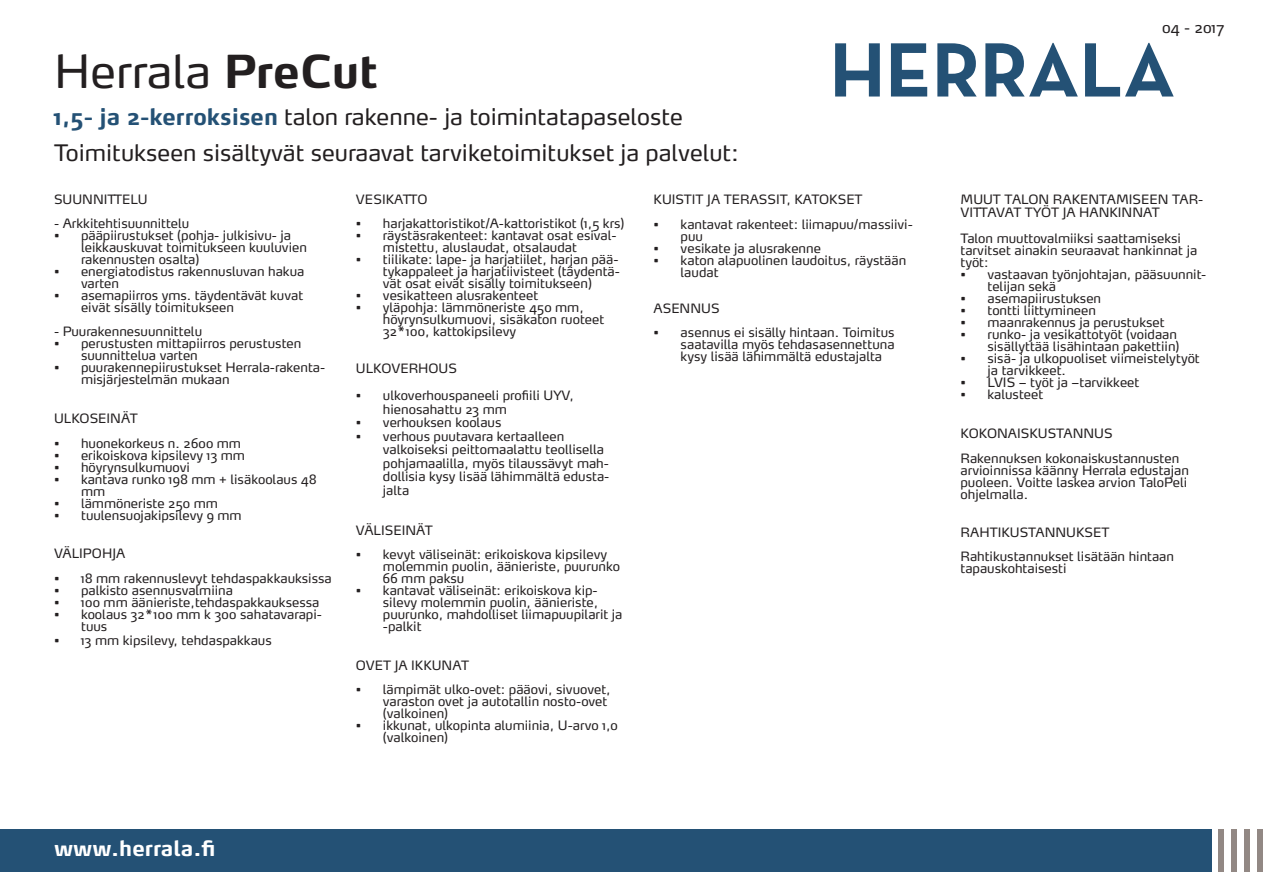
<style>
.page{position:relative;width:1263px;height:893px;background:#fff}
.page>*{position:absolute;margin:0;border:0;box-sizing:border-box;transform-origin:0 0}
.t1{font:45px "Max OT";color:#231f20}
.t2{font:22.5px "Max OT";color:#231f20}
.t3{font:700 21px "Max OT";color:#fff}
.t4{font:15px "Max OT";letter-spacing:.005em;color:#231f20}
.KAPPALEOTSIKKO{font:12.75px/12px "Max OT";color:#231f20}
.s1{font-weight:700}
.s2{font-weight:700;color:#245175}
</style>
<div class="page">
<div style="left:0;top:829px;width:1211px;height:43px;background:#245175"></div>
<div style="left:1218px;top:829px;width:6px;height:43px;background:#928884"></div>
<div style="left:1257px;top:829px;width:6px;height:43px;background:#928884"></div>
<div style="left:1244px;top:829px;width:6px;height:43px;background:#928884"></div>
<div style="left:1231px;top:829px;width:6px;height:43px;background:#928884"></div>
<svg style="left:835px;top:43px;width:45px;height:54px"></svg>
<svg style="left:891px;top:43px;width:36px;height:54px"></svg>
<svg style="left:937px;top:43px;width:40px;height:54px"></svg>
<svg style="left:985px;top:43px;width:93px;height:54px"></svg>
<svg style="left:1085px;top:43px;width:89px;height:54px"></svg>
<p class="t1" style="left:54px;top:44px;width:326px">Herrala <span class="s1">PreCut</span></p>
<p class="t2" style="left:54px;top:103px;width:630px"><span class="s2">1,5- ja 2-kerroksisen</span> talon rakenne- ja toimintatapaseloste</p>
<p class="t2" style="left:54px;top:139px;width:686px">Toimitukseen sisältyvät seuraavat tarviketoimitukset ja palvelut:</p>
<p class="KAPPALEOTSIKKO" style="left:54px;top:193px;width:95px">SUUNNITTELU</p>
<p class="KAPPALEOTSIKKO" style="left:54px;top:217px;width:137px">- Arkkitehtisuunnittelu</p>
<p class="KAPPALEOTSIKKO" style="left:81px;top:229px;width:227px;text-indent:-27px">• pääpiirustukset (pohja- julkisivu- ja leikkauskuvat toimitukseen kuuluvien rakennusten osalta)</p>
<p class="KAPPALEOTSIKKO" style="left:81px;top:265px;width:225px;text-indent:-27px">• energiatodistus rakennusluvan hakua varten</p>
<p class="KAPPALEOTSIKKO" style="left:81px;top:289px;width:224px;text-indent:-27px">• asemapiirros yms. täydentävät kuvat eivät sisälly toimitukseen</p>
<p class="KAPPALEOTSIKKO" style="left:54px;top:325px;width:150px">- Puurakennesuunnittelu</p>
<p class="KAPPALEOTSIKKO" style="left:81px;top:337px;width:222px;text-indent:-27px">• perustusten mittapiirros perustusten suunnittelua varten</p>
<p class="KAPPALEOTSIKKO" style="left:81px;top:361px;width:246px;text-indent:-27px">• puurakennepiirustukset Herrala-rakenta&shy;misjärjestelmän mukaan</p>
<p class="KAPPALEOTSIKKO" style="left:54px;top:412px;width:85px">ULKOSEINÄT</p>
<p class="KAPPALEOTSIKKO" style="left:54px;top:438px;width:189px">• huonekorkeus n. 2600 mm</p>
<p class="KAPPALEOTSIKKO" style="left:54px;top:450px;width:192px">• erikoiskova kipsilevy 13 mm</p>
<p class="KAPPALEOTSIKKO" style="left:54px;top:462px;width:137px">• höyrynsulkumuovi</p>
<p class="KAPPALEOTSIKKO" style="left:81px;top:474px;width:237px;text-indent:-27px">• kantava runko 198 mm + lisäkoolaus 48 mm</p>
<p class="KAPPALEOTSIKKO" style="left:54px;top:498px;width:165px">• lämmöneriste 250 mm</p>
<p class="KAPPALEOTSIKKO" style="left:54px;top:510px;width:189px">• tuulensuojakipsilevy 9 mm</p>
<p class="KAPPALEOTSIKKO" style="left:54px;top:547px;width:73px">VÄLIPOHJA</p>
<p class="KAPPALEOTSIKKO" style="left:54px;top:573px;width:279px">• 18 mm rakennuslevyt tehdaspakkauksissa</p>
<p class="KAPPALEOTSIKKO" style="left:54px;top:585px;width:180px">• palkisto asennusvalmiina</p>
<p class="KAPPALEOTSIKKO" style="left:54px;top:597px;width:267px">• 100 mm äänieriste,tehdaspakkauksessa</p>
<p class="KAPPALEOTSIKKO" style="left:81px;top:609px;width:243px;text-indent:-27px">• koolaus 32*100 mm k 300 sahatavarapi&shy;tuus</p>
<p class="KAPPALEOTSIKKO" style="left:54px;top:634px;width:219px">• 13 mm kipsilevy, tehdaspakkaus</p>
<p class="KAPPALEOTSIKKO" style="left:356px;top:193px;width:73px">VESIKATTO</p>
<p class="KAPPALEOTSIKKO" style="left:356px;top:217px;width:270px">• harjakattoristikot/A-kattoristikot (1,5 krs)</p>
<p class="KAPPALEOTSIKKO" style="left:383px;top:229px;width:235px;text-indent:-27px">• räystäsrakenteet: kantavat osat esival&shy;mistettu, aluslaudat, otsalaudat</p>
<p class="KAPPALEOTSIKKO" style="left:383px;top:253px;width:239px;text-align:justify;text-indent:-27px">• tiilikate: lape- ja harjatiilet, harjan pää&shy;tykappaleet ja harjatiivisteet (täydentä&shy;vät osat eivät sisälly toimitukseen)</p>
<p class="KAPPALEOTSIKKO" style="left:356px;top:289px;width:184px">• vesikatteen alusrakenteet</p>
<p class="KAPPALEOTSIKKO" style="left:383px;top:301px;width:223px;text-indent:-27px">• yläpohja: lämmöneriste 450 mm, höyrynsulkumuovi, sisäkaton ruoteet<br>32*100, kattokipsilevy</p>
<p class="KAPPALEOTSIKKO" style="left:356px;top:363px;width:103px">ULKOVERHOUS</p>
<p class="KAPPALEOTSIKKO" style="left:383px;top:389px;width:192px;line-height:13.5px;text-indent:-27px">• ulkoverhouspaneeli profiili UYV, hienosahattu 23 mm</p>
<p class="KAPPALEOTSIKKO" style="left:356px;top:417px;width:147px">• verhouksen koolaus</p>
<p class="KAPPALEOTSIKKO" style="left:383px;top:429px;width:228px;line-height:13.5px;text-indent:-27px">• verhous puutavara kertaalleen valkoiseksi peittomaalattu teollisella pohjamaalilla, myös tilaussävyt mah&shy;dollisia kysy lisää lähimmältä edusta&shy;jalta</p>
<p class="KAPPALEOTSIKKO" style="left:356px;top:525px;width:78px">VÄLISEINÄT</p>
<p class="KAPPALEOTSIKKO" style="left:383px;top:549px;width:239px;text-indent:-27px">• kevyt väliseinät: erikoiskova kipsilevy molemmin puolin, äänieriste, puurunko<br>66 mm paksu</p>
<p class="KAPPALEOTSIKKO" style="left:383px;top:585px;width:241px;text-indent:-27px">• kantavat väliseinät: erikoiskova kip&shy;silevy molemmin puolin, äänieriste, puurunko, mahdolliset liimapuupilarit ja -palkit</p>
<p class="KAPPALEOTSIKKO" style="left:356px;top:660px;width:115px">OVET JA IKKUNAT</p>
<p class="KAPPALEOTSIKKO" style="left:383px;top:684px;width:229px;text-indent:-27px">• lämpimät ulko-ovet: pääovi, sivuovet, varaston ovet ja autotallin nosto-ovet (valkoinen)</p>
<p class="KAPPALEOTSIKKO" style="left:383px;top:720px;width:236px;text-indent:-27px">• ikkunat, ulkopinta alumiinia, U-arvo 1,0 (valkoinen)</p>
<p class="KAPPALEOTSIKKO" style="left:654px;top:193px;width:210px">KUISTIT JA TERASSIT, KATOKSET</p>
<p class="KAPPALEOTSIKKO" style="left:681px;top:219px;width:234px;text-indent:-27px">• kantavat rakenteet: liimapuu/massiivi&shy;puu</p>
<p class="KAPPALEOTSIKKO" style="left:654px;top:243px;width:169px">• vesikate ja alusrakenne</p>
<p class="KAPPALEOTSIKKO" style="left:681px;top:255px;width:227px;text-indent:-27px">• katon alapuolinen laudoitus, räystään laudat</p>
<p class="KAPPALEOTSIKKO" style="left:654px;top:303px;width:67px">ASENNUS</p>
<p class="KAPPALEOTSIKKO" style="left:681px;top:327px;width:215px;text-align:justify;text-indent:-27px">• asennus ei sisälly hintaan. Toimitus saatavilla myös tehdasasennettuna kysy lisää lähimmältä edustajalta</p>
<p class="t3" style="left:54px;top:835px;width:163px">www.herrala.fi</p>
<p class="t4" style="left:1162px;top:18px;width:64px">04 - 2017</p>
<p class="KAPPALEOTSIKKO" style="left:960px;top:192px;width:244px;line-height:13.5px">MUUT TALON RAKENTAMISEEN TAR-<br>VITTAVAT TYÖT JA HANKINNAT</p>
<p class="KAPPALEOTSIKKO" style="left:960px;top:232px;width:238px">Talon muuttovalmiiksi saattamiseksi tarvitset ainakin seuraavat hankinnat ja työt:</p>
<p class="KAPPALEOTSIKKO" style="left:987px;top:268px;width:220px;text-indent:-27px">• vastaavan työnjohtajan, pääsuunnit&shy;telijan sekä</p>
<p class="KAPPALEOTSIKKO" style="left:960px;top:292px;width:142px">• asemapiirustuksen</p>
<p class="KAPPALEOTSIKKO" style="left:960px;top:304px;width:137px">• tontti liittymineen</p>
<p class="KAPPALEOTSIKKO" style="left:960px;top:316px;width:206px">• maanrakennus ja perustukset</p>
<p class="KAPPALEOTSIKKO" style="left:960px;top:328px;width:221px;text-align:right">• runko- ja vesikattotyöt (voidaan sisällyttää lisähintaan pakettiin)</p>
<p class="KAPPALEOTSIKKO" style="left:987px;top:352px;width:214px;text-indent:-27px">• sisä- ja ulkopuoliset viimeistelytyöt ja tarvikkeet.</p>
<p class="KAPPALEOTSIKKO" style="left:960px;top:376px;width:180px">• LVIS – työt ja –tarvikkeet</p>
<p class="KAPPALEOTSIKKO" style="left:960px;top:388px;width:84px">• kalusteet</p>
<p class="KAPPALEOTSIKKO" style="left:960px;top:427px;width:154px">KOKONAISKUSTANNUS</p>
<p class="KAPPALEOTSIKKO" style="left:960px;top:453px;width:230px">Rakennuksen kokonaiskustannusten arvioinnissa käänny Herrala edustajan puoleen. Voitte laskea arvion TaloPeli ohjelmalla.</p>
<p class="KAPPALEOTSIKKO" style="left:960px;top:526px;width:150px">RAHTIKUSTANNUKSET</p>
<p class="KAPPALEOTSIKKO" style="left:960px;top:550px;width:215px">Rahtikustannukset lisätään hintaan tapauskohtaisesti</p>
</div>
